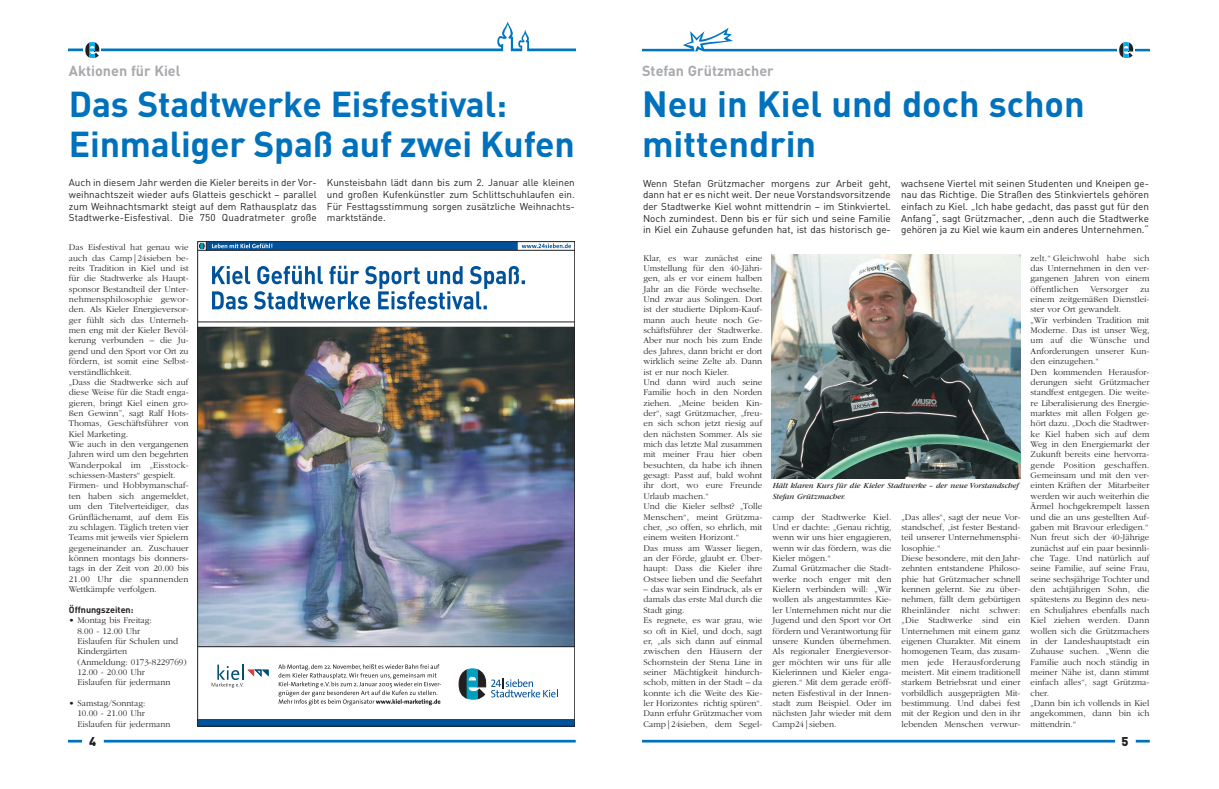
<style>
.page{position:relative;width:1219px;height:789px;background:#fff}
.page>*{position:absolute;margin:0;border:0;box-sizing:border-box;transform-origin:0 0}
.t1{font:700 36px/40.5px "DIN";color:#0071bc}
.t2{font:700 35.5px/40.5px "DIN";letter-spacing:-.005em;color:#0071bc}
.t3{font:700 14.4px "DIN";color:#a7a9ac}
.t4{font:900 12.6px "DIN";color:#231f20}
.t5{font:9.9px/11.7px "DIN";color:#231f20;text-align:justify}
.t6{font:300 9px/10.4px "Garamond";color:#231f20}
.t7{font:700 9px "DIN";color:#231f20}
.t8{font:300 9px "Garamond";letter-spacing:.02em;color:#231f20}
.t9{font:italic 8.1px/10.4px "Garamond";color:#231f20}
</style>
<div class="page">
<hr style="left:104px;top:739px;width:472px;height:3px;background:#0071bc">
<hr style="left:68px;top:739px;width:14px;height:3px;background:#0071bc">
<hr style="left:642px;top:739px;width:473px;height:3px;background:#0071bc">
<hr style="left:1136px;top:739px;width:14px;height:3px;background:#0071bc">
<svg style="left:642px;top:28px;width:508px;height:30px"></svg>
<svg style="left:68px;top:22px;width:508px;height:36px"></svg>
<img style="left:771px;top:254px;width:249px;height:224px">
<div style="left:197px;top:719px;width:378px;height:7px;background:#00539b"></div>
<div style="left:206px;top:241px;width:312px;height:9px;background:#00539b"></div>
<svg style="left:459px;top:668px;width:99px;height:31px"></svg>
<hr style="left:197px;top:250px;width:378px;height:1px;background:#231f20">
<hr style="left:197px;top:321px;width:378px;height:1px;background:#231f20">
<img style="left:199px;top:327px;width:374px;height:319px">
<hr style="left:197px;top:646px;width:378px;height:1px;background:#231f20">
<svg style="left:212px;top:664px;width:57px;height:23px"></svg>
<svg style="left:199px;top:241px;width:73px;height:9px"></svg>
<svg style="left:278px;top:664px;width:163px;height:41px"></svg>
<svg style="left:522px;top:243px;width:49px;height:5px"></svg>
<svg style="left:212px;top:265px;width:313px;height:44px"></svg>
<h3 class="t3" style="left:69px;top:67px;width:113px">Aktionen für Kiel</h3>
<h2 class="t2" style="left:69px;top:89px;width:507px">Das Stadtwerke Eisfestival:<br>Einmaliger Spaß auf zwei Kufen</h2>
<p class="t5" style="left:69px;top:178px;width:249px">Auch in diesem Jahr werden die Kieler bereits in der Vor&shy;weihnachtszeit wieder aufs Glatteis geschickt – parallel zum Weihnachtsmarkt steigt auf dem Rathausplatz das Stadtwerke-Eisfestival. Die 750 Quadratmeter große</p>
<p class="t5" style="left:327px;top:178px;width:249px">Kunsteisbahn lädt dann bis zum 2. Januar alle kleinen und großen Kufenkünstler zum Schlittschuhlaufen ein.<br>Für Festtagsstimmung sorgen zusätzliche Weihnachts&shy;marktstände.</p>
<p class="t6" style="left:69px;top:243px;width:121px">Das Eisfestival hat genau wie auch das Camp|24sieben be&shy;reits Tradition in Kiel und ist für die Stadtwerke als Haupt&shy;sponsor Bestandteil der Unter&shy;nehmensphilosophie gewor&shy;den. Als Kieler Energieversor&shy;ger fühlt sich das Unterneh&shy;men eng mit der Kieler Bevöl&shy;kerung verbunden – die Ju&shy;gend und den Sport vor Ort zu fördern, ist somit eine Selbst&shy;verständlichkeit.<br>„Dass die Stadtwerke sich auf diese Weise für die Stadt enga&shy;gieren, bringt Kiel einen gro&shy;ßen Gewinn”, sagt Ralf Hots-<br>Thomas, Geschäftsführer von<br>Kiel Marketing.<br>Wie auch in den vergangenen<br>Jahren wird um den begehrten<br>Wanderpokal im „Eisstock&shy;schiessen-Masters“ gespielt.<br>Firmen- und Hobbymanschaf&shy;ten haben sich angemeldet, um den Titelverteidiger, das<br>Grünflächenamt, auf dem Eis zu schlagen. Täglich treten vier<br>Teams mit jeweils vier Spielern gegeneinander an. Zuschauer können montags bis donners&shy;tags in der Zeit von 20.00 bis<br>21.00 Uhr die spannenden<br>Wettkämpfe verfolgen.</p>
<p class="t7" style="left:69px;top:606px;width:66px">Öffnungszeiten:</p>
<p class="t6" style="left:77px;top:615px;width:111px;text-indent:-9px">• Montag bis Freitag:<br>8.00 - 12.00 Uhr<br>Eislaufen für Schulen und<br>Kindergärten<br>(Anmeldung: 0173-8229769)<br>12.00 - 20.00 Uhr<br>Eislaufen für jedermann</p>
<p class="t6" style="left:77px;top:698px;width:95px;text-indent:-9px">• Samstag/Sonntag:<br>10.00 - 21.00 Uhr<br>Eislaufen für jedermann</p>
<h3 class="t3" style="left:642px;top:67px;width:133px">Stefan Grützmacher</h3>
<h1 class="t1" style="left:642px;top:89px;width:444px">Neu in Kiel und doch schon mittendrin</h1>
<p class="t5" style="left:643px;top:179px;width:249px">Wenn Stefan Grützmacher morgens zur Arbeit geht, dann hat er es nicht weit. Der neue Vorstandsvorsitzende der Stadtwerke Kiel wohnt mittendrin – im Stinkviertel.<br>Noch zumindest. Denn bis er für sich und seine Familie in Kiel ein Zuhause gefunden hat, ist das historisch ge-</p>
<p class="t5" style="left:901px;top:179px;width:249px">wachsene Viertel mit seinen Studenten und Kneipen ge&shy;nau das Richtige. Die Straßen des Stinkviertels gehören einfach zu Kiel. „Ich habe gedacht, das passt gut für den Anfang“, sagt Grützmacher, „denn auch die Stadtwerke gehören ja zu Kiel wie kaum ein anderes Unternehmen.“</p>
<p class="t6" style="left:643px;top:253px;width:120px">Klar, es war zunächst eine<br>Umstellung für den 40-Jähri&shy;gen, als er vor einem halben<br>Jahr an die Förde wechselte.<br>Und zwar aus Solingen. Dort ist der studierte Diplom-Kauf&shy;mann auch heute noch Ge&shy;schäftsführer der Stadtwerke.<br>Aber nur noch bis zum Ende des Jahres, dann bricht er dort wirklich seine Zelte ab. Dann ist er nur noch Kieler.<br>Und dann wird auch seine<br>Familie hoch in den Norden ziehen. „Meine beiden Kin&shy;der“, sagt Grützmacher, „freu&shy;en sich schon jetzt riesig auf den nächsten Sommer. Als sie mich das letzte Mal zusammen mit meiner Frau hier oben besuchten, da habe ich ihnen gesagt: Passt auf, bald wohnt ihr dort, wo eure Freunde<br>Urlaub machen.“<br>Und die Kieler selbst? „Tolle<br>Menschen“, meint Grützma&shy;cher, „so offen, so ehrlich, mit einem weiten Horizont.“<br>Das muss am Wasser liegen, an der Förde, glaubt er. Über&shy;haupt: Dass die Kieler ihre<br>Ostsee lieben und die Seefahrt</p>
<p class="t6" style="left:643px;top:584px;width:120px">– das war sein Eindruck, als er damals das erste Mal durch die<br>Stadt ging.<br>Es regnete, es war grau, wie so oft in Kiel, und doch, sagt er, „als sich dann auf einmal zwischen den Häusern der<br>Schornstein der Stena Line in seiner Mächtigkeit hindurch&shy;schob, mitten in der Stadt – da konnte ich die Weite des Kie&shy;ler Horizontes richtig spüren“.<br>Dann erfuhr Grützmacher vom<br>Camp|24sieben, dem Segel-</p>
<p class="t9" style="left:773px;top:481px;width:248px">Hält klaren Kurs für die Kieler Stadtwerke – der neue Vorstandschef<br>Stefan Grützmacher.</p>
<p class="t6" style="left:773px;top:512px;width:120px">camp der Stadtwerke Kiel.<br>Und er dachte: „Genau richtig, wenn wir uns hier engagieren, wenn wir das fördern, was die<br>Kieler mögen.“<br>Zumal Grützmacher die Stadt&shy;werke noch enger mit den<br>Kielern verbinden will: „Wir wollen als angestammtes Kie&shy;ler Unternehmen nicht nur die<br>Jugend und den Sport vor Ort fördern und Verantwortung für unsere Kunden übernehmen.<br>Als regionaler Energieversor&shy;ger möchten wir uns für alle<br>Kielerinnen und Kieler enga&shy;gieren.“ Mit dem gerade eröff&shy;neten Eisfestival in der Innen&shy;stadt zum Beispiel. Oder im nächsten Jahr wieder mit dem<br>Camp24|sieben.</p>
<p class="t6" style="left:902px;top:512px;width:120px">„Das alles“, sagt der neue Vor&shy;standschef, „ist fester Bestand&shy;teil unserer Unternehmensphi&shy;losophie.“<br>Diese besondere, mit den Jahr&shy;zehnten entstandene Philoso&shy;phie hat Grützmacher schnell kennen gelernt. Sie zu über&shy;nehmen, fällt dem gebürtigen<br>Rheinländer nicht schwer: „Die Stadtwerke sind ein<br>Unternehmen mit einem ganz eigenen Charakter. Mit einem homogenen Team, das zusam&shy;men jede Herausforderung meistert. Mit einem traditionell starkem Betriebsrat und einer vorbildlich ausgeprägten Mit&shy;bestimmung. Und dabei fest mit der Region und den in ihr lebenden Menschen verwur-</p>
<p class="t6" style="left:1031px;top:253px;width:120px;text-align:justify">zelt.“ Gleichwohl habe sich das Unternehmen in den ver&shy;gangenen Jahren von einem öffentlichen</p>
<p class="t8" style="left:1090px;top:285px;width:39px">Versorger</p>
<p class="t6" style="left:1031px;top:284px;width:120px;text-indent:109px">zu einem zeitgemäßen Dienstlei&shy;ster vor Ort gewandelt.<br>„Wir verbinden Tradition mit<br>Moderne. Das ist unser Weg, um auf die Wünsche und<br>Anforderungen unserer Kun&shy;den einzugehen.“<br>Den kommenden Herausfor&shy;derungen sieht Grützmacher standfest entgegen. Die weite&shy;re Liberalisierung des Energie&shy;marktes mit allen Folgen ge&shy;hört dazu. „Doch die Stadtwer&shy;ke Kiel haben sich auf dem<br>Weg in den Energiemarkt der<br>Zukunft bereits eine hervorra&shy;gende Position geschaffen.<br>Gemeinsam und mit den ver&shy;einten Kräften der Mitarbeiter werden wir auch weiterhin die<br>Ärmel hochgekrempelt lassen und die an uns gestellten Auf&shy;gaben mit Bravour erledigen.“<br>Nun freut sich der 40-Jährige zunächst auf ein paar besinnli&shy;che Tage. Und natürlich auf seine Familie, auf seine Frau, seine sechsjährige Tochter und den achtjährigen Sohn, die spätestens zu Beginn des neu&shy;en Schuljahres ebenfalls nach<br>Kiel ziehen werden. Dann wollen sich die Grützmachers in der Landeshauptstadt ein<br>Zuhause suchen. „Wenn die<br>Familie auch noch ständig in meiner Nähe ist, dann stimmt einfach alles“, sagt Grützma&shy;cher.<br>„Dann bin ich vollends in Kiel angekommen, dann bin ich mittendrin.“</p>
<h3 class="t4" style="left:89px;top:737px;width:9px">4</h3>
<h3 class="t4" style="left:1121px;top:737px;width:9px">5</h3>
</div>
